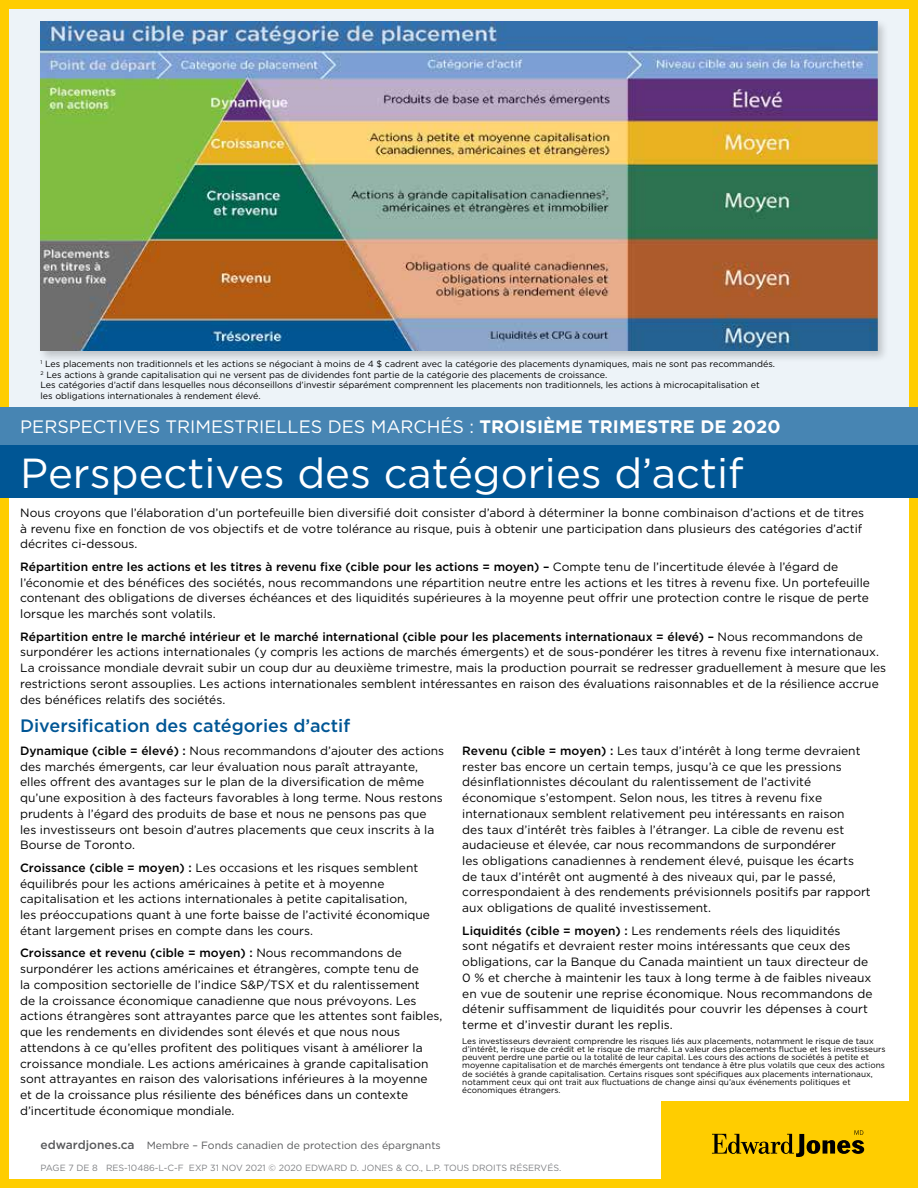
<style>
.page{position:relative;width:918px;height:1188px;background:#fff}
.page>*{position:absolute;margin:0;border:0;box-sizing:border-box;transform-origin:0 0}
.t1{font:42px "Gotham";color:#fff}
.t2{font:18px "Gotham";color:#fff}
.t3{font:500 18px "Gotham";color:#005695}
.t4{font:12px/15.8px "Gotham";color:#000}
.t5{font:10.5px "Gotham";color:#58595b}
.t6{font:9px/10.5px "Gotham";color:#000}
.t7{font:9px "Gotham";color:#808285}
.t8{font:8.25px/8.2px "Gotham";color:#000}
.s1{font-weight:700}
.s2{font-weight:500}
.s3{font-weight:500;font-size:12px}
</style>
<div class="page">
<div style="left:1px;top:0;width:917px;height:466px;background:#edf3f8"></div>
<div style="left:662px;top:1102px;width:256px;height:86px;background:#ffcd00"></div>
<svg style="left:712px;top:1130px;width:152px;height:27px"></svg>
<div style="left:0;top:0;width:918px;height:1188px;border:9px solid #ffcd00"></div>
<div style="left:0;top:407px;width:918px;height:91px;background:#005695"></div>
<div style="left:0;top:407px;width:918px;height:38px;background:#4785b3"></div>
<div style="left:37px;top:18px;width:853px;height:345px;background:#000;opacity:.2"></div>
<img style="left:40px;top:22px;width:838px;height:329px">
<p class="t6" style="left:40px;top:358px;width:736px"><sup>1</sup> Les placements non traditionnels et les actions se négociant à moins de 4 $ cadrent avec la catégorie des placements dynamiques, mais ne sont pas recommandés.<br><sup>2</sup> Les actions à grande capitalisation qui ne versent pas de dividendes font partie de la catégorie des placements de croissance.<br>Les catégories d’actif dans lesquelles nous déconseillons d’investir séparément comprennent les placements non traditionnels, les actions à microcapitalisation et<br>les obligations internationales à rendement élevé.</p>
<h2 class="t2" style="left:20px;top:415px;width:762px">PERSPECTIVES TRIMESTRIELLES DES MARCHÉS : <span class="s1">TROISIÈME TRIMESTRE DE 2020</span></h2>
<h1 class="t1" style="left:20px;top:447px;width:725px">Perspectives des catégories d’actif</h1>
<p class="t4" style="left:20px;top:505px;width:845px">Nous croyons que l’élaboration d’un portefeuille bien diversifié doit consister d’abord à déterminer la bonne combinaison d’actions et de titres à revenu fixe en fonction de vos objectifs et de votre tolérance au risque, puis à obtenir une participation dans plusieurs des catégories d’actif décrites ci-dessous.</p>
<p class="t4" style="left:20px;top:559px;width:851px"><span class="s2">Répartition entre les actions et les titres à revenu fixe (cible pour les actions = moyen) –</span> Compte tenu de l’incertitude élevée à l’égard de l’économie et des bénéfices des sociétés, nous recommandons une répartition neutre entre les actions et les titres à revenu fixe. Un portefeuille contenant des obligations de diverses échéances et des liquidités supérieures à la moyenne peut offrir une protection contre le risque de perte lorsque les marchés sont volatils.</p>
<p class="t4" style="left:20px;top:628px;width:868px"><span class="s2">Répartition entre le marché intérieur et le marché international (cible pour les placements internationaux = élevé) –</span> Nous recommandons de surpondérer les actions internationales (y compris les actions de marchés émergents) et de sous-pondérer les titres à revenu fixe internationaux.<br>La croissance mondiale devrait subir un coup dur au deuxième trimestre, mais la production pourrait se redresser graduellement à mesure que les restrictions seront assouplies. Les actions internationales semblent intéressantes en raison des évaluations raisonnables et de la résilience accrue des bénéfices relatifs des sociétés.</p>
<h2 class="t3" style="left:20px;top:714px;width:332px">Diversification des catégories d’actif</h2>
<p class="t4" style="left:20px;top:743px;width:426px"><span class="s2">Dynamique (cible = élevé) :</span> Nous recommandons d’ajouter des actions des marchés émergents, car leur évaluation nous paraît attrayante, elles offrent des avantages sur le plan de la diversification de même qu’une exposition à des facteurs favorables à long terme. Nous restons prudents à l’égard des produits de base et nous ne pensons pas que les investisseurs ont besoin d’autres placements que ceux inscrits à la Bourse de Toronto.</p>
<p class="t4" style="left:20px;top:859px;width:411px"><span class="s2">Croissance (cible = moyen) :</span> Les occasions et les risques semblent équilibrés pour les actions américaines à petite et à moyenne capitalisation et les actions internationales à petite capitalisation,<br>les préoccupations quant à une forte baisse de l’activité économique étant largement prises en compte dans les cours.</p>
<p class="t4" style="left:20px;top:945px;width:424px"><span class="s2">Croissance et revenu (cible = moyen) :</span> Nous recommandons de surpondérer les actions américaines et étrangères, compte tenu de<br>la composition sectorielle de l’indice S&amp;P/TSX et du ralentissement<br>de la croissance économique canadienne que nous prévoyons. Les actions étrangères sont attrayantes parce que les attentes sont faibles, que les rendements en dividendes sont élevés et que nous nous attendons à ce qu’elles profitent des politiques visant à améliorer la croissance mondiale. Les actions américaines à grande capitalisation sont attrayantes en raison des valorisations inférieures à la moyenne et de la croissance plus résiliente des bénéfices dans un contexte d’incertitude économique mondiale.</p>
<p class="t4" style="left:462px;top:742px;width:410px"><span class="s2">Revenu (cible = moyen) :</span> Les taux d’intérêt à long terme devraient rester bas encore un certain temps, jusqu’à ce que les pressions désinflationnistes découlant du ralentissement de l’activité économique s’estompent. Selon nous, les titres à revenu fixe internationaux semblent relativement peu intéressants en raison<br>des taux d’intérêt très faibles à l’étranger. La cible de revenu est audacieuse et élevée, car nous recommandons de surpondérer<br>les obligations canadiennes à rendement élevé, puisque les écarts de taux d’intérêt ont augmenté à des niveaux qui, par le passé, correspondaient à des rendements prévisionnels positifs par rapport aux obligations de qualité investissement.</p>
<p class="t4" style="left:462px;top:922px;width:412px"><span class="s2">Liquidités (cible = moyen) :</span> Les rendements réels des liquidités<br>sont négatifs et devraient rester moins intéressants que ceux des obligations, car la Banque du Canada maintient un taux directeur de 0 % et cherche à maintenir les taux à long terme à de faibles niveaux en vue de soutenir une reprise économique. Nous recommandons de détenir suffisamment de liquidités pour couvrir les dépenses à court terme et d’investir durant les replis.</p>
<p class="t8" style="left:462px;top:1036px;width:425px">Les investisseurs devraient comprendre les risques liés aux placements, notamment le risque de taux d’intérêt, le risque de crédit et le risque de marché. La valeur des placements fluctue et les investisseurs peuvent perdre une partie ou la totalité de leur capital. Les cours des actions de sociétés à petite et moyenne capitalisation et de marchés émergents ont tendance à être plus volatils que ceux des actions de sociétés à grande capitalisation. Certains risques sont spécifiques aux placements internationaux, notamment ceux qui ont trait aux fluctuations de change ainsi qu’aux événements politiques et économiques étrangers.</p>
<p class="t5" style="left:40px;top:1138px;width:402px"><span class="s3">edwardjones.ca</span> Membre – Fonds canadien de protection des épargnants</p>
<p class="t7" style="left:40px;top:1162px;width:522px">PAGE 7 DE 8 RES-10486-L-C-F EXP 31 NOV 2021 © 2020 EDWARD D. JONES &amp; CO., L.P. TOUS DROITS RÉSERVÉS.</p>
</div>
